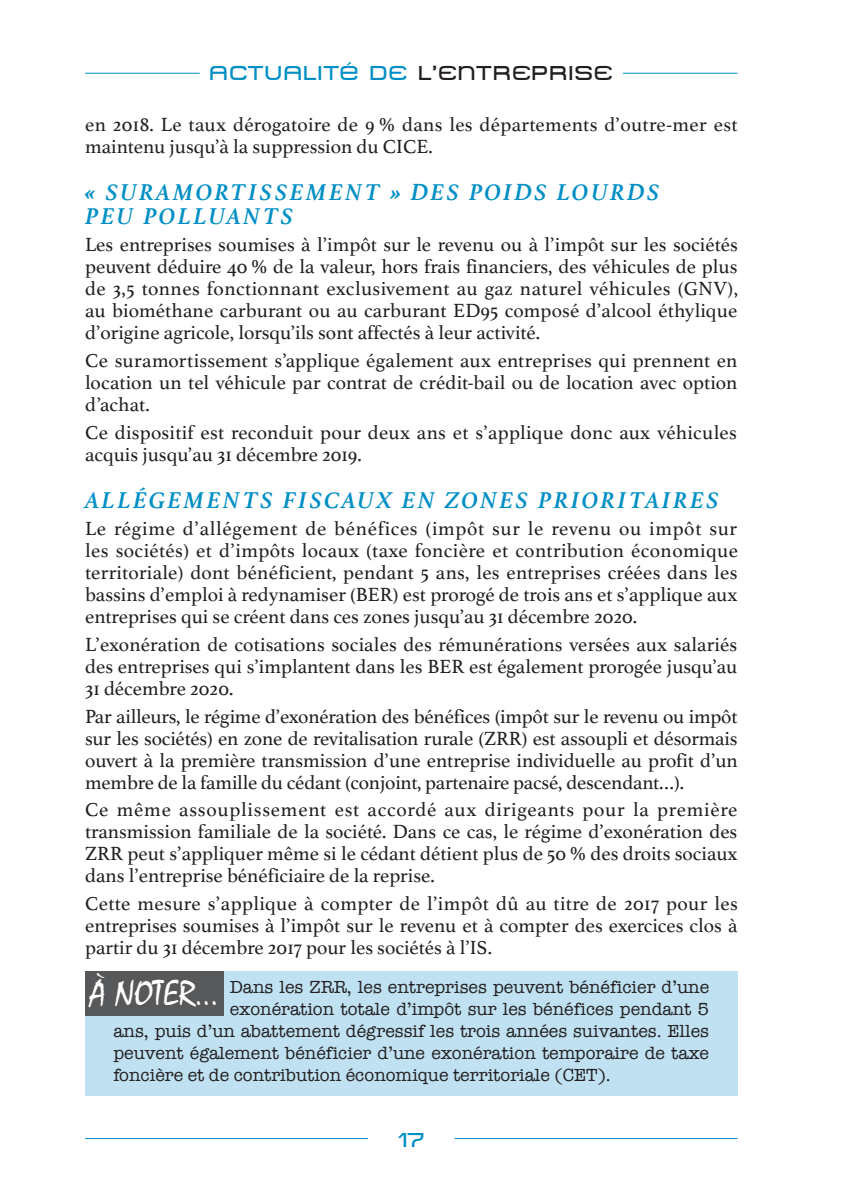
<style>
.page{position:relative;width:851px;height:1191px;background:#fff}
.page>*{position:absolute;margin:0;border:0;box-sizing:border-box;transform-origin:0 0}
.t1{font:36px "Mistral";color:#fff}
.t2{font:italic 700 24px/24px "Athelas";letter-spacing:.1em;color:#008fc5}
.t3{font:20px/22px "Athelas";color:#231f20;text-align:justify}
.t4{font:20px "Metro DF";letter-spacing:.05em;color:#231f20}
.t5{font:20px "Metro DF";color:#008fc5}
.t6{font:18px "American Typewriter";color:#231f20}
.s1{color:#008fc5}
</style>
<div class="page">
<div style="left:85px;top:971px;width:652px;height:125px;background:#bfe1f1"></div>
<div style="left:85px;top:971px;width:139px;height:45px;background:#57585a"></div>
<hr style="left:85px;top:1138px;width:283px;height:1px;background:#008fc5">
<hr style="left:454px;top:1138px;width:283px;height:1px;background:#008fc5">
<hr style="left:85px;top:73px;width:115px;height:1px;background:#008fc5">
<hr style="left:622px;top:73px;width:115px;height:1px;background:#008fc5">
<p class="t4" style="left:209px;top:62px;width:405px"><span class="s1">ACTUALITÉ DE</span> L’ENTREPRISE</p>
<p class="t3" style="left:85px;top:113px;width:653px">en 2018. Le taux dérogatoire de 9 % dans les départements d’outre-mer est maintenu jusqu’à la suppression du CICE.</p>
<p class="t2" style="left:85px;top:179px;width:576px">« SURAMORTISSEMENT » DES POIDS LOURDS<br>PEU POLLUANTS</p>
<p class="t3" style="left:85px;top:233px;width:654px">Les entreprises soumises à l’impôt sur le revenu ou à l’impôt sur les sociétés peuvent déduire 40 % de la valeur, hors frais financiers, des véhicules de plus de 3,5 tonnes fonctionnant exclusivement au gaz naturel véhicules (GNV), au biométhane carburant ou au carburant ED95 composé d’alcool éthylique d’origine agricole, lorsqu’ils sont affectés à leur activité.</p>
<p class="t3" style="left:85px;top:349px;width:653px">Ce suramortissement s’applique également aux entreprises qui prennent en location un tel véhicule par contrat de crédit-bail ou de location avec option d’achat.</p>
<p class="t3" style="left:85px;top:420px;width:653px">Ce dispositif est reconduit pour deux ans et s’applique donc aux véhicules acquis jusqu’au 31 décembre 2019.</p>
<p class="t2" style="left:85px;top:487px;width:635px">ALLÉGEMENTS FISCAUX EN ZONES PRIORITAIRES</p>
<p class="t3" style="left:85px;top:517px;width:654px">Le régime d’allégement de bénéfices (impôt sur le revenu ou impôt sur les sociétés) et d’impôts locaux (taxe foncière et contribution économique territoriale) dont bénéficient, pendant 5 ans, les entreprises créées dans les bassins d’emploi à redynamiser (BER) est prorogé de trois ans et s’applique aux entreprises qui se créent dans ces zones jusqu’au 31 décembre 2020.</p>
<p class="t3" style="left:85px;top:633px;width:653px">L’exonération de cotisations sociales des rémunérations versées aux salariés des entreprises qui s’implantent dans les BER est également prorogée jusqu’au 31 décembre 2020.</p>
<p class="t3" style="left:85px;top:704px;width:654px">Par ailleurs, le régime d’exonération des bénéfices (impôt sur le revenu ou impôt sur les sociétés) en zone de revitalisation rurale (ZRR) est assoupli et désormais ouvert à la première transmission d’une entreprise individuelle au profit d’un membre de la famille du cédant (conjoint, partenaire pacsé, descendant…).</p>
<p class="t3" style="left:85px;top:798px;width:654px">Ce même assouplissement est accordé aux dirigeants pour la première transmission familiale de la société. Dans ce cas, le régime d’exonération des ZRR peut s’appliquer même si le cédant détient plus de 50 % des droits sociaux dans l’entreprise bénéficiaire de la reprise.</p>
<p class="t3" style="left:85px;top:891px;width:654px">Cette mesure s’applique à compter de l’impôt dû au titre de 2017 pour les entreprises soumises à l’impôt sur le revenu et à compter des exercices clos à partir du 31 décembre 2017 pour les sociétés à l’IS.</p>
<p class="t6" style="left:230px;top:973px;width:481px">Dans les ZRR, les entreprises peuvent bénéficier d’une</p>
<p class="t6" style="left:230px;top:995px;width:480px">exonération totale d’impôt sur les bénéfices pendant 5</p>
<p class="t6" style="left:113px;top:1017px;width:597px">ans, puis d’un abattement dégressif les trois années suivantes. Elles</p>
<p class="t6" style="left:113px;top:1039px;width:597px">peuvent également bénéficier d’une exonération temporaire de taxe</p>
<p class="t6" style="left:113px;top:1061px;width:499px">foncière et de contribution économique territoriale (CET).</p>
<h1 class="t1" style="left:90px;top:972px;width:130px">À NOTER...</h1>
<p class="t5" style="left:398px;top:1128px;width:28px">17</p>
</div>
